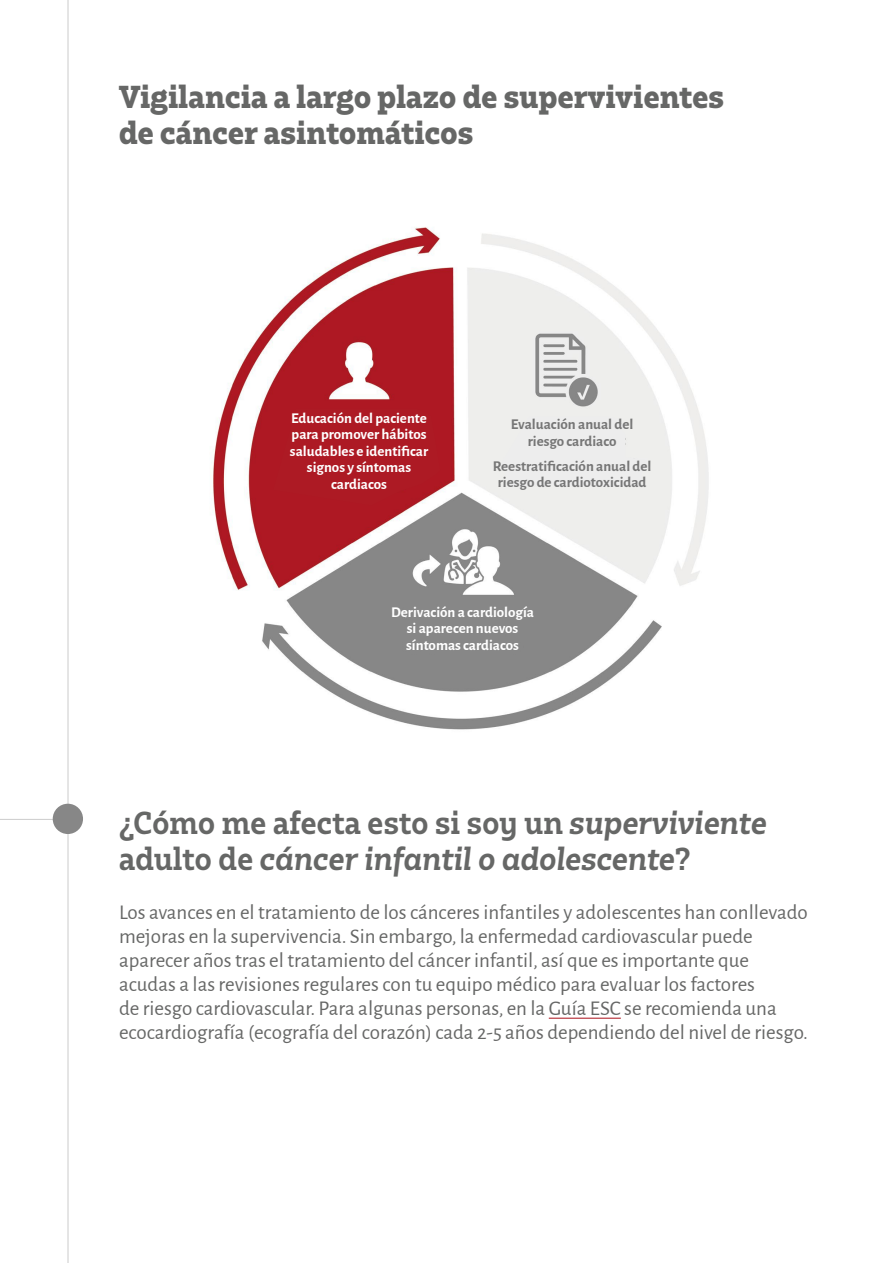
<style>
.page{position:relative;width:893px;height:1263px;background:#fff}
.page>*{position:absolute;margin:0;border:0;box-sizing:border-box;transform-origin:0 0}
.t1{font:italic 700 30px/36px "Bw Glenn Slab";letter-spacing:.01em;color:#666766}
.t2{font:800 30px/36px "Bw Glenn Slab";letter-spacing:.01em;color:#666766}
.t3{font:21px/24px "Alegreya Sans";color:#666766}
.t4{font:700 15px/16.5px "Alegreya Sans";color:#fff;text-align:center}
.t5{font:700 15px/16.5px "Alegreya Sans";color:#767676;text-align:center}
.s1{font-style:normal}
</style>
<div class="page">
<hr style="left:67px;top:0;width:2px;height:1263px;background:#d1d1d1">
<hr style="left:0;top:819px;width:72px;height:1px;background:#d1d1d1">
<div style="left:53px;top:804px;width:30px;height:30px;background:#878787;border-radius:50%"></div>
<img style="left:211px;top:227px;width:498px;height:503px">
<div style="left:273px;top:409px;width:167px;height:96px;background:#ad1a24"></div>
<div style="left:500px;top:417px;width:146px;height:69px;background:#ededed"></div>
<div style="left:402px;top:603px;width:120px;height:51px;background:#878787"></div>
<hr style="left:549px;top:1018px;width:72px;height:1px;background:#ae1923">
<h1 class="t2" style="left:119px;top:79px;width:606px">Vigilancia a largo plazo de supervivientes de cáncer asintomáticos</h1>
<p class="t4" style="left:290px;top:408px;width:140px">Educación del paciente para promover hábitos saludables e identificar signos y síntomas cardiacos</p>
<p class="t5" style="left:511px;top:415px;width:124px">Evaluación anual del riesgo cardiaco</p>
<p class="t5" style="left:493px;top:457px;width:160px">Reestratificación anual del riesgo de cardiotoxicidad</p>
<p class="t4" style="left:391px;top:603px;width:144px">Derivación a cardiología si aparecen nuevos síntomas cardiacos</p>
<h1 class="t1" style="left:119px;top:804px;width:649px"><span class="s1">¿Cómo me afecta esto si soy un</span> superviviente <span class="s1">adulto de</span> cáncer infantil o adolescente<span class="s1">?</span></h1>
<p class="t3" style="left:119px;top:899px;width:690px">Los avances en el tratamiento de los cánceres infantiles y adolescentes han conllevado mejoras en la supervivencia. Sin embargo, la enfermedad cardiovascular puede aparecer años tras el tratamiento del cáncer infantil, así que es importante que acudas a las revisiones regulares con tu equipo médico para evaluar los factores<br>de riesgo cardiovascular. Para algunas personas, en la Guía ESC se recomienda una ecocardiografía (ecografía del corazón) cada 2-5 años dependiendo del nivel de riesgo.</p>
</div>
